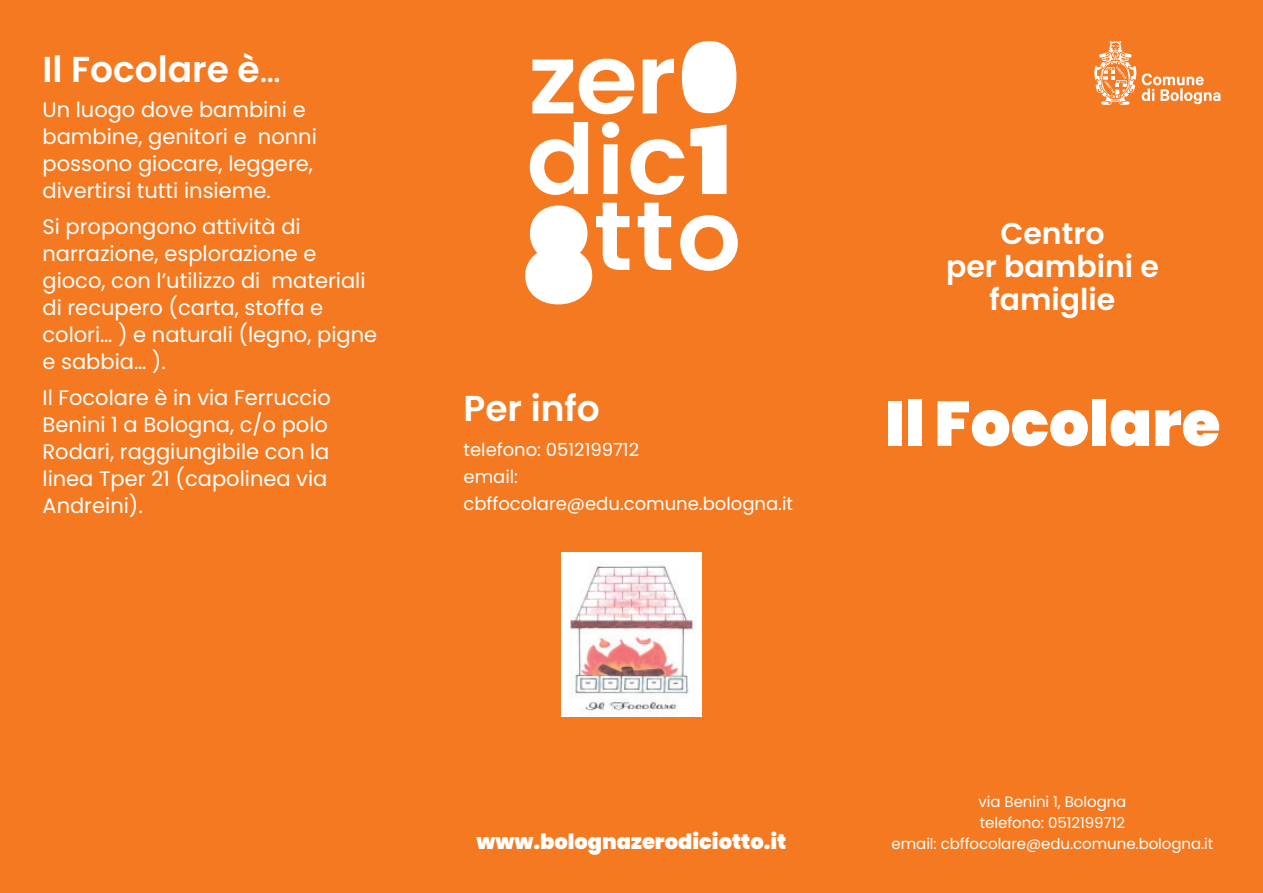
<style>
.page{position:relative;width:1263px;height:893px;background:#f47921}
.page>*{position:absolute;margin:0;border:0;box-sizing:border-box;transform-origin:0 0}
.t1{font:900 63px "Poppins";color:#fff}
.t2{font:600 36px "Poppins";color:#fff}
.t3{font:600 30px/33px "Poppins";color:#fff;text-align:center}
.t4{font:21px/27px "Poppins";color:#fff}
.t5{font:900 21px "Poppins";color:#fff}
.t6{font:18px/27px "Poppins";color:#fff}
.t7{font:15px/21px "Poppins";letter-spacing:-.005em;color:#fff;text-align:center}
.s1{font-weight:400}
</style>
<div class="page">
<svg style="left:1094px;top:41px;width:126px;height:64px"></svg>
<svg style="left:525px;top:41px;width:213px;height:263px"></svg>
<img style="left:561px;top:553px;width:141px;height:163px">
<h2 class="t2" style="left:43px;top:48px;width:240px">Il Focolare è<span class="s1">…</span></h2>
<p class="t4" style="left:43px;top:97px;width:276px">Un luogo dove bambini e bambine, genitori e nonni possono giocare, leggere, divertirsi tutti insieme.</p>
<p class="t4" style="left:43px;top:213px;width:336px">Si propongono attività di narrazione, esplorazione e gioco, con l’utilizzo di materiali di recupero (carta, stoffa e colori… ) e naturali (legno, pigne e sabbia… ).</p>
<p class="t4" style="left:43px;top:384px;width:290px">Il Focolare è in via Ferruccio<br>Benini 1 a Bologna, c/o polo<br>Rodari, raggiungibile con la linea Tper 21 (capolinea via<br>Andreini).</p>
<h2 class="t2" style="left:463px;top:387px;width:138px">Per info</h2>
<p class="t6" style="left:463px;top:436px;width:331px">telefono: 0512199712<br>email: cbffocolare@edu.comune.bologna.it</p>
<h3 class="t3" style="left:946px;top:217px;width:214px">Centro<br>per bambini e famiglie</h3>
<h1 class="t1" style="left:884px;top:387px;width:337px">Il Focolare</h1>
<p class="t5" style="left:477px;top:830px;width:311px">www.bolognazerodiciotto.it</p>
<p class="t7" style="left:892px;top:791px;width:323px">via Benini 1, Bologna<br>telefono: 0512199712<br>email: cbffocolare@edu.comune.bologna.it</p>
</div>
